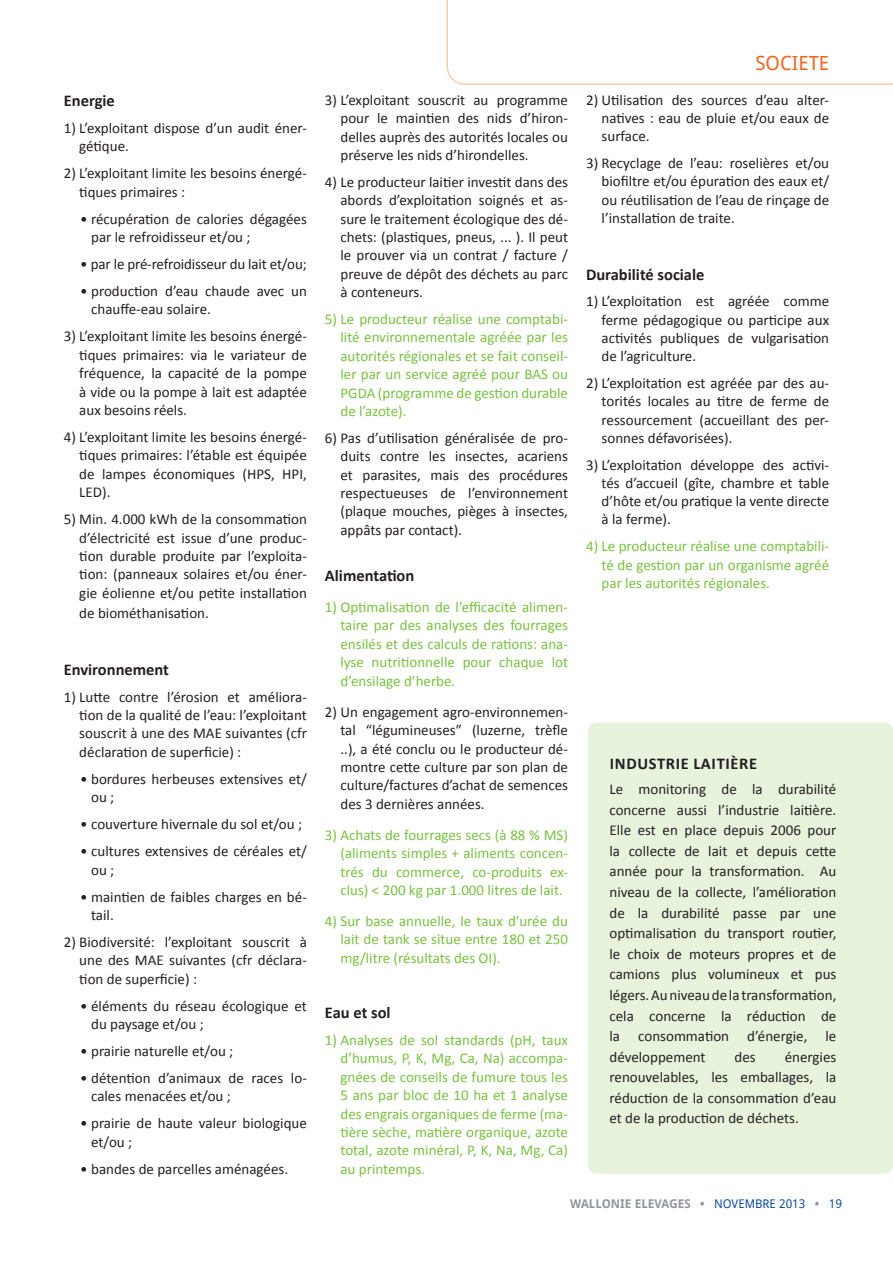
<style>
.page{position:relative;width:893px;height:1263px;background:#fff}
.page>*{position:absolute;margin:0;border:0;box-sizing:border-box;transform-origin:0 0}
.intro{font:19.5px "Droid Sans";color:#f36421}
.intro-2{font:700 16.5px "Calibri";color:#231f20}
.intro-3{font:700 16.5px "Calibri";letter-spacing:.04em;color:#231f20}
.intro-4{font:15px/18.5px "Calibri";color:#231f20;text-align:justify}
.intro-5{font:15px/18.5px "Calibri";color:#79c142;text-align:justify}
.t1{font:700 12px "Droid Sans";color:#939598}
.s1{font-weight:400;color:#0d4da1}
</style>
<div class="page">
<svg style="left:446px;top:0;width:447px;height:85px"></svg>
<div style="left:588px;top:723px;width:305px;height:451px;background:#e8f3de;border-radius:9px"></div>
<p class="intro-2" style="left:64px;top:90px;width:53px">Energie</p>
<p class="intro-4" style="left:79px;top:118px;width:229px;text-indent:-16px">1) L’exploitant dispose d’un audit éner&shy;gétique.</p>
<p class="intro-4" style="left:79px;top:163px;width:229px;text-indent:-16px">2) L’exploitant limite les besoins énergé&shy;tiques primaires :</p>
<p class="intro-4" style="left:91px;top:209px;width:217px;text-indent:-11px">• récupération de calories dégagées par le refroidisseur et/ou ;</p>
<p class="intro-4" style="left:80px;top:254px;width:228px">• par le pré-refroidisseur du lait et/ou;</p>
<p class="intro-4" style="left:91px;top:281px;width:217px;text-indent:-11px">• production d’eau chaude avec un chauffe-eau solaire.</p>
<p class="intro-4" style="left:79px;top:326px;width:229px;text-indent:-16px">3) L’exploitant limite les besoins énergé&shy;tiques primaires: via le variateur de fréquence, la capacité de la pompe à vide ou la pompe à lait est adaptée aux besoins réels.</p>
<p class="intro-4" style="left:79px;top:427px;width:229px;text-indent:-16px">4) L’exploitant limite les besoins énergé&shy;tiques primaires: l’étable est équipée de lampes économiques (HPS, HPI, LED).</p>
<p class="intro-4" style="left:79px;top:509px;width:229px;text-indent:-16px">5) Min. 4.000 kWh de la consommation d’électricité est issue d’une produc&shy;tion durable produite par l’exploita&shy;tion: (panneaux solaires et/ou éner&shy;gie éolienne et/ou petite installation</p>
<p class="intro-4" style="left:79px;top:603px;width:131px">de biométhanisation.</p>
<p class="intro-2" style="left:64px;top:659px;width:107px">Environnement</p>
<p class="intro-4" style="left:79px;top:687px;width:229px;text-indent:-16px">1) Lutte contre l’érosion et améliora&shy;tion de la qualité de l’eau: l’exploitant souscrit à une des MAE suivantes (cfr déclaration de superficie) :</p>
<p class="intro-4" style="left:91px;top:769px;width:217px;text-indent:-11px">• bordures herbeuses extensives et/ ou ;</p>
<p class="intro-4" style="left:80px;top:814px;width:223px">• couverture hivernale du sol et/ou ;</p>
<p class="intro-4" style="left:91px;top:841px;width:217px;text-indent:-11px">• cultures extensives de céréales et/ ou ;</p>
<p class="intro-4" style="left:91px;top:886px;width:217px;text-indent:-11px">• maintien de faibles charges en bé&shy;tail.</p>
<p class="intro-4" style="left:79px;top:932px;width:229px;text-indent:-16px">2) Biodiversité: l’exploitant souscrit à une des MAE suivantes (cfr déclara&shy;tion de superficie) :</p>
<p class="intro-4" style="left:91px;top:996px;width:217px;text-indent:-11px">• éléments du réseau écologique et du paysage et/ou ;</p>
<p class="intro-4" style="left:80px;top:1041px;width:154px">• prairie naturelle et/ou ;</p>
<p class="intro-4" style="left:91px;top:1068px;width:217px;text-indent:-11px">• détention d’animaux de races lo&shy;cales menacées et/ou ;</p>
<p class="intro-4" style="left:91px;top:1113px;width:217px;text-indent:-11px">• prairie de haute valeur biologique et/ou ;</p>
<p class="intro-4" style="left:80px;top:1159px;width:209px">• bandes de parcelles aménagées.</p>
<p class="intro-4" style="left:340px;top:90px;width:229px;text-indent:-16px">3) L’exploitant souscrit au programme pour le maintien des nids d’hiron&shy;delles auprès des autorités locales ou préserve les nids d’hirondelles.</p>
<p class="intro-4" style="left:340px;top:172px;width:229px;text-indent:-16px">4) Le producteur laitier investit dans des abords d’exploitation soignés et as&shy;sure le traitement écologique des dé&shy;chets: (plastiques, pneus, ... ). Il peut le prouver via un contrat / facture / preuve de dépôt des déchets au parc à conteneurs.</p>
<p class="intro-5" style="left:340px;top:309px;width:229px;text-indent:-16px">5) Le producteur réalise une comptabi&shy;lité environnementale agréée par les autorités régionales et se fait conseil&shy;ler par un service agréé pour BAS ou PGDA (programme de gestion durable de l’azote).</p>
<p class="intro-4" style="left:340px;top:428px;width:229px;text-indent:-16px">6) Pas d’utilisation généralisée de pro&shy;duits contre les insectes, acariens et parasites, mais des procédures respectueuses de l’environnement (plaque mouches, pièges à insectes, appâts par contact).</p>
<p class="intro-2" style="left:325px;top:565px;width:91px">Alimentation</p>
<p class="intro-5" style="left:340px;top:597px;width:229px;text-indent:-16px">1) Optimalisation de l’efficacité alimen&shy;taire par des analyses des fourrages ensilés et des calculs de rations: ana&shy;lyse nutritionnelle pour chaque lot d’ensilage d’herbe.</p>
<p class="intro-4" style="left:340px;top:702px;width:229px;text-indent:-16px">2) Un engagement agro-environnemen&shy;tal “légumineuses” (luzerne, trèfle ..), a été conclu ou le producteur dé&shy;montre cette culture par son plan de culture/factures d’achat de semences des 3 dernières années.</p>
<p class="intro-5" style="left:340px;top:825px;width:229px;text-indent:-16px">3) Achats de fourrages secs (à 88 % MS) (aliments simples + aliments concen&shy;trés du commerce, co-produits ex&shy;clus) &lt; 200 kg par 1.000 litres de lait.</p>
<p class="intro-5" style="left:340px;top:911px;width:229px;text-indent:-16px">4) Sur base annuelle, le taux d’urée du lait de tank se situe entre 180 et 250 mg/litre (résultats des OI).</p>
<p class="intro-2" style="left:325px;top:1002px;width:67px">Eau et sol</p>
<p class="intro-5" style="left:340px;top:1030px;width:229px;text-indent:-16px">1) Analyses de sol standards (pH, taux d’humus, P, K, Mg, Ca, Na) accompa&shy;gnées de conseils de fumure tous les 5 ans par bloc de 10 ha et 1 analyse des engrais organiques de ferme (ma&shy;tière sèche, matière organique, azote total, azote minéral, P, K, Na, Mg, Ca) au printemps.</p>
<p class="intro" style="left:755px;top:50px;width:75px">SOCIETE</p>
<p class="intro-4" style="left:602px;top:90px;width:229px;text-indent:-16px">2) Utilisation des sources d’eau alter&shy;natives : eau de pluie et/ou eaux de surface.</p>
<p class="intro-4" style="left:602px;top:153px;width:229px;text-indent:-16px">3) Recyclage de l’eau: roselières et/ou biofiltre et/ou épuration des eaux et/ ou réutilisation de l’eau de rinçage de l’installation de traite.</p>
<p class="intro-2" style="left:586px;top:264px;width:120px">Durabilité sociale</p>
<p class="intro-4" style="left:602px;top:291px;width:229px;text-indent:-16px">1) L’exploitation est agréée comme ferme pédagogique ou participe aux activités publiques de vulgarisation de l’agriculture.</p>
<p class="intro-4" style="left:602px;top:373px;width:229px;text-indent:-16px">2) L’exploitation est agréée par des au&shy;torités locales au titre de ferme de ressourcement (accueillant des per&shy;sonnes défavorisées).</p>
<p class="intro-4" style="left:602px;top:455px;width:229px;text-indent:-16px">3) L’exploitation développe des activi&shy;tés d’accueil (gîte, chambre et table d’hôte et/ou pratique la vente directe à la ferme).</p>
<p class="intro-5" style="left:602px;top:536px;width:229px;text-indent:-16px">4) Le producteur réalise une comptabili&shy;té de gestion par un organisme agréé par les autorités régionales.</p>
<p class="intro-3" style="left:610px;top:754px;width:149px">INDUSTRIE LAITIÈRE</p>
<p class="intro-4" style="left:609px;top:778px;width:228px;line-height:20.5px">Le monitoring de la durabilité concerne aussi l’industrie laitière.<br>Elle est en place depuis 2006 pour la collecte de lait et depuis cette année pour la transformation. Au niveau de la collecte, l’amélioration de la durabilité passe par une optimalisation du transport routier, le choix de moteurs propres et de camions plus volumineux et pus légers. Au niveau de la transformation, cela concerne la réduction de la consommation d’énergie, le développement</p>
<p class="intro-4" style="left:609px;top:1046px;width:228px;line-height:20.5px;text-indent:175px">énergies renouvelables, les emballages, la réduction de la consommation d’eau et de la production de déchets.</p>
<p class="intro-4" style="left:735px;top:1047px;width:23px">des</p>
<p class="t1" style="left:570px;top:1195px;width:273px">WALLONIE ELEVAGES • <span class="s1">NOVEMBRE 2013</span> • <span class="s1">19</span></p>
</div>
